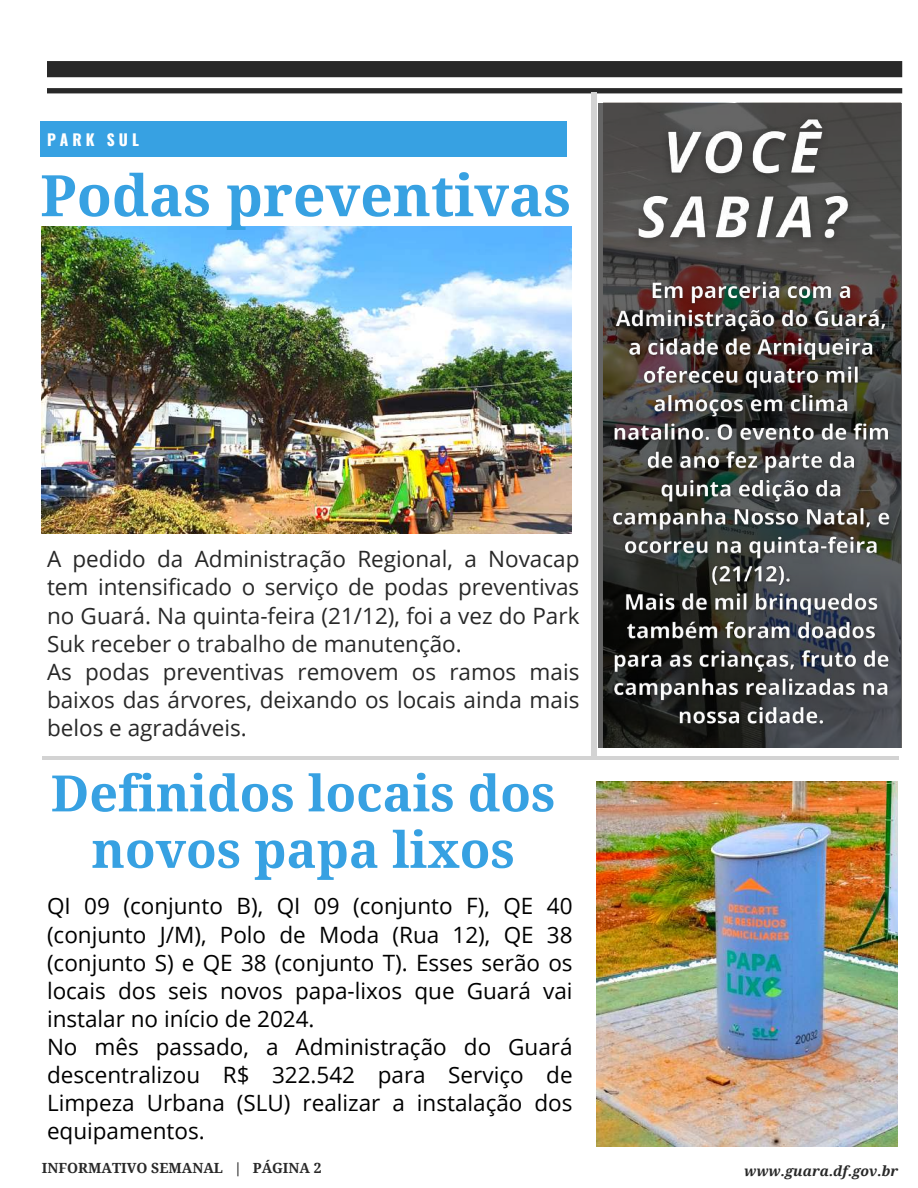
<style>
.page{position:relative;width:918px;height:1188px;background:#fff}
.page>*{position:absolute;margin:0;border:0;box-sizing:border-box;transform-origin:0 0}
.t1{font:700 57.15px "Droid Serif";color:#37a1e2}
.t2{font:700 50.25px/56.4px "Droid Serif";color:#37a1e2;text-align:center}
.t3{font:22.5px/28.2px "Open Sans";color:#000}
.t4{font:22.5px/28.2px "Open Sans";color:#282828}
.t5{font:700 15.6px "Oswald";letter-spacing:.26em;color:#fff}
.t6{font:700 13.95px "Droid Serif";color:#282828}
.t7{font:italic 700 13.95px "Droid Serif";color:#282828}
</style>
<div class="page">
<svg style="left:47px;top:61px;width:855px;height:32px"></svg>
<hr style="left:3px;top:756px;width:915px;height:4px;background:#d3d3d3">
<div style="left:591px;top:92px;width:5px;height:668px;background:#d3d3d3"></div>
<div style="left:40px;top:121px;width:527px;height:36px;background:#37a1e2"></div>
<div style="left:900px;top:514px;width:18px;height:489px;background:#fff"></div>
<div style="left:0;top:580px;width:42px;height:488px;background:#fff"></div>
<img style="left:596px;top:781px;width:302px;height:366px">
<img style="left:42px;top:227px;width:530px;height:307px">
<svg style="left:599px;top:103px;width:303px;height:645px;background:#474645"></svg>
<img style="left:623px;top:105px;width:242px;height:150px">
<img style="left:607px;top:275px;width:289px;height:455px">
<p class="t5" style="left:47px;top:127px;width:93px">PARK SUL</p>
<h1 class="t1" style="left:40px;top:163px;width:532px">Podas preventivas</h1>
<p class="t4" style="left:47px;top:545px;width:534px">A pedido da Administração Regional, a Novacap tem intensificado o serviço de podas preventivas no Guará. Na quinta-feira (21/12), foi a vez do Park Suk receber o trabalho de manutenção.<br>As podas preventivas removem os ramos mais baixos das árvores, deixando os locais ainda mais belos e agradáveis.</p>
<h2 class="t2" style="left:51px;top:766px;width:506px">Definidos locais dos novos papa lixos</h2>
<p class="t3" style="left:47px;top:892px;width:527px">QI 09 (conjunto B), QI 09 (conjunto F), QE 40 (conjunto J/M), Polo de Moda (Rua 12), QE 38 (conjunto S) e QE 38 (conjunto T). Esses serão os locais dos seis novos papa-lixos que Guará vai instalar no início de 2024.<br>No mês passado, a Administração do Guará descentralizou R$ 322.542 para Serviço de Limpeza Urbana (SLU) realizar a instalação dos equipamentos.</p>
<p class="t6" style="left:42px;top:1160px;width:281px">INFORMATIVO SEMANAL | PÁGINA 2</p>
<p class="t7" style="left:744px;top:1163px;width:155px">www.guara.df.gov.br</p>
</div>
